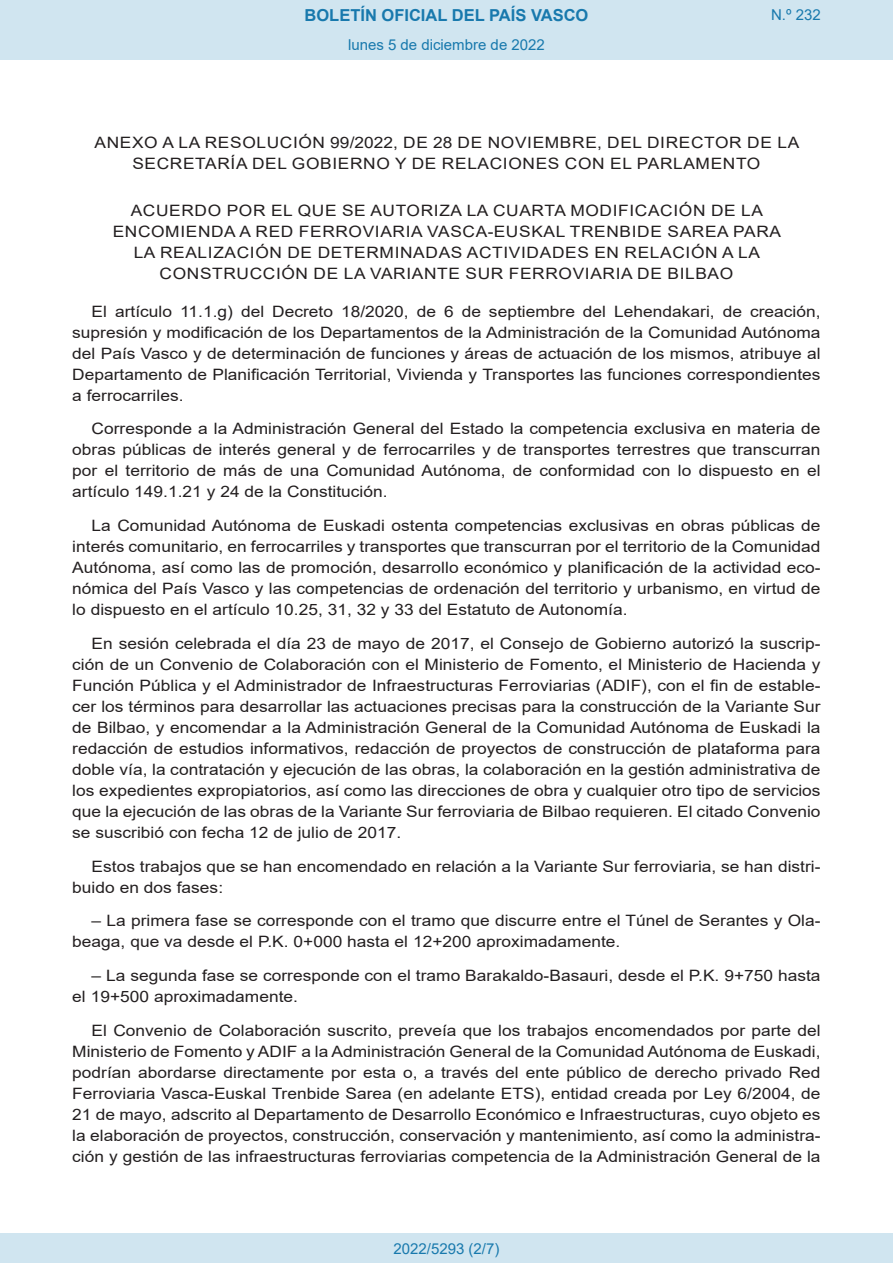
<style>
.page{position:relative;width:893px;height:1263px;background:#fff}
.page>*{position:absolute;margin:0;border:0;box-sizing:border-box;transform-origin:0 0}
.t1{font:700 16.5px "Arial";color:#1879ad}
.BOPVDetalle{font:15.6px/21px "Arial";color:#231f20;text-align:justify;scale:1.11 1}
.BOPVClave{font:15.6px/21px "Arial";letter-spacing:.035em;color:#231f20;text-align:center;scale:1.11 1}
.Paginacion_Centro{font:15px "Arial";color:#1879ad}
</style>
<div class="page">
<div style="left:0;top:0;width:893px;height:60px;background:#d0e5f0"></div>
<div style="left:0;top:1233px;width:893px;height:30px;background:#d0e5f0"></div>
<p class="t1" style="left:305px;top:3px;width:285px">BOLETÍN OFICIAL DEL PAÍS VASCO</p>
<p class="Paginacion_Centro" style="left:348px;top:35px;width:198px">lunes 5 de diciembre de 2022</p>
<p class="Paginacion_Centro" style="left:771px;top:5px;width:51px">N.º 232</p>
<p class="BOPVClave" style="left:95px;top:132px;width:636px">ANEXO A LA RESOLUCIÓN 99/2022, DE 28 DE NOVIEMBRE, DEL DIRECTOR DE LA<br>SECRETARÍA DEL GOBIERNO Y DE RELACIONES CON EL PARLAMENTO</p>
<p class="BOPVClave" style="left:113px;top:200px;width:604px">ACUERDO POR EL QUE SE AUTORIZA LA CUARTA MODIFICACIÓN DE LA ENCOMIENDA A RED FERROVIARIA VASCA-EUSKAL TRENBIDE SAREA PARA LA REALIZACIÓN DE DETERMINADAS ACTIVIDADES EN RELACIÓN A LA CONSTRUCCIÓN DE LA VARIANTE SUR FERROVIARIA DE BILBAO</p>
<p class="BOPVDetalle" style="left:72px;top:301px;width:676px;text-indent:19px">El artículo 11.1.g) del Decreto 18/2020, de 6 de septiembre del Lehendakari, de creación, supresión y modificación de los Departamentos de la Administración de la Comunidad Autónoma del País Vasco y de determinación de funciones y áreas de actuación de los mismos, atribuye al Departamento de Planificación Territorial, Vivienda y Transportes las funciones correspondientes a ferrocarriles.</p>
<p class="BOPVDetalle" style="left:72px;top:418px;width:676px;text-indent:19px">Corresponde a la Administración General del Estado la competencia exclusiva en materia de obras públicas de interés general y de ferrocarriles y de transportes terrestres que transcurran por el territorio de más de una Comunidad Autónoma, de conformidad con lo dispuesto en el artículo 149.1.21 y 24 de la Constitución.</p>
<p class="BOPVDetalle" style="left:72px;top:515px;width:676px;text-indent:19px">La Comunidad Autónoma de Euskadi ostenta competencias exclusivas en obras públicas de interés comunitario, en ferrocarriles y transportes que transcurran por el territorio de la Comunidad Autónoma, así como las de promoción, desarrollo económico y planificación de la actividad eco&shy;nómica del País Vasco y las competencias de ordenación del territorio y urbanismo, en virtud de lo dispuesto en el artículo 10.25, 31, 32 y 33 del Estatuto de Autonomía.</p>
<p class="BOPVDetalle" style="left:72px;top:633px;width:676px;text-indent:19px">En sesión celebrada el día 23 de mayo de 2017, el Consejo de Gobierno autorizó la suscrip&shy;ción de un Convenio de Colaboración con el Ministerio de Fomento, el Ministerio de Hacienda y Función Pública y el Administrador de Infraestructuras Ferroviarias (ADIF), con el fin de estable&shy;cer los términos para desarrollar las actuaciones precisas para la construcción de la Variante Sur de Bilbao, y encomendar a la Administración General de la Comunidad Autónoma de Euskadi la redacción de estudios informativos, redacción de proyectos de construcción de plataforma para doble vía, la contratación y ejecución de las obras, la colaboración en la gestión administrativa de los expedientes expropiatorios, así como las direcciones de obra y cualquier otro tipo de servicios que la ejecución de las obras de la Variante Sur ferroviaria de Bilbao requieren. El citado Convenio se suscribió con fecha 12 de julio de 2017.</p>
<p class="BOPVDetalle" style="left:72px;top:856px;width:676px;text-indent:19px">Estos trabajos que se han encomendado en relación a la Variante Sur ferroviaria, se han distri&shy;buido en dos fases:</p>
<p class="BOPVDetalle" style="left:72px;top:910px;width:676px;text-indent:19px">– La primera fase se corresponde con el tramo que discurre entre el Túnel de Serantes y Ola&shy;beaga, que va desde el P.K. 0+000 hasta el 12+200 aproximadamente.</p>
<p class="BOPVDetalle" style="left:72px;top:965px;width:676px;text-indent:19px">– La segunda fase se corresponde con el tramo Barakaldo-Basauri, desde el P.K. 9+750 hasta el 19+500 aproximadamente.</p>
<p class="BOPVDetalle" style="left:72px;top:1020px;width:676px;text-indent:19px">El Convenio de Colaboración suscrito, preveía que los trabajos encomendados por parte del Ministerio de Fomento y ADIF a la Administración General de la Comunidad Autónoma de Euskadi, podrían abordarse directamente por esta o, a través del ente público de derecho privado Red Ferroviaria Vasca-Euskal Trenbide Sarea (en adelante ETS), entidad creada por Ley 6/2004, de 21 de mayo, adscrito al Departamento de Desarrollo Económico e Infraestructuras, cuyo objeto es la elaboración de proyectos, construcción, conservación y mantenimiento, así como la administra&shy;ción y gestión de las infraestructuras ferroviarias competencia de la Administración General de la</p>
<p class="Paginacion_Centro" style="left:393px;top:1238px;width:107px">2022/5293 (2/7)</p>
</div>
